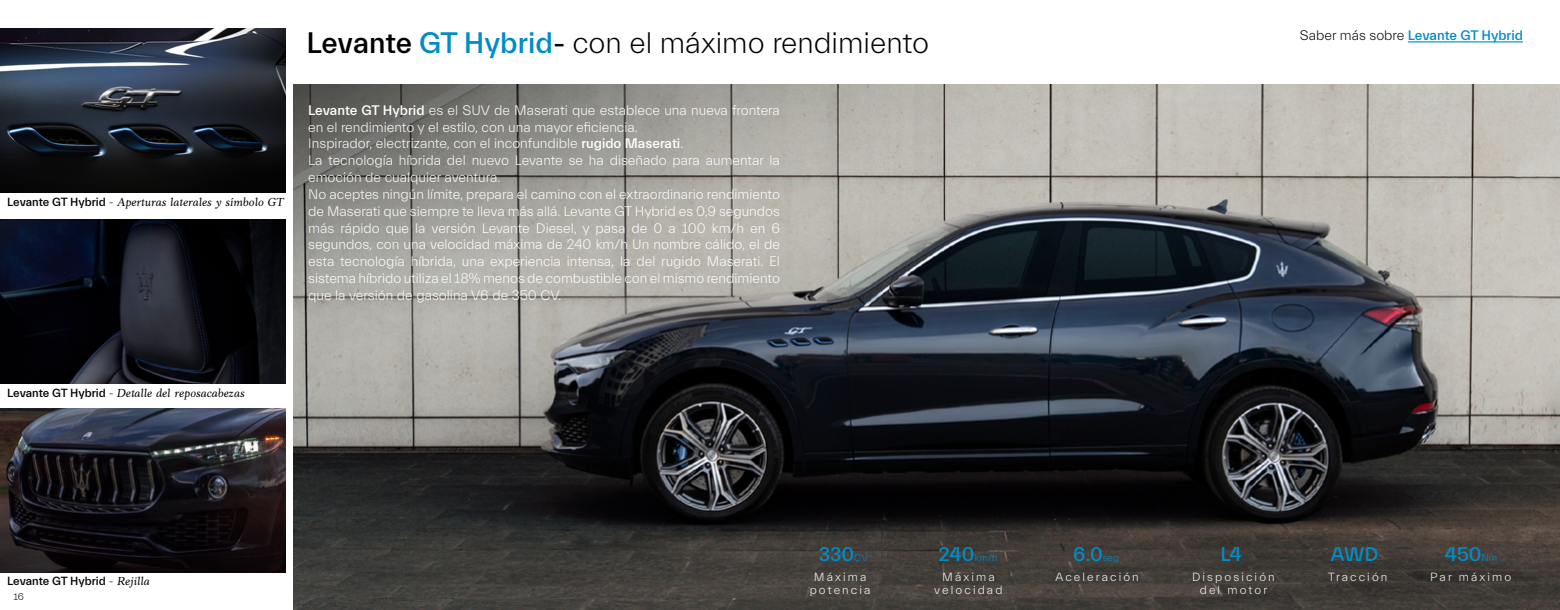
<style>
.page{position:relative;width:1560px;height:610px;background:#fff}
.page>*{position:absolute;margin:0;border:0;box-sizing:border-box;transform-origin:0 0}
.t1{font:300 30px "Everett";color:#000}
.t2{font:500 20px "Everett";color:#028cc6}
.t3{font:300 14px/16.8px "Everett";color:#fff}
.t4{font:500 14px "Everett";color:#028cc6}
.t5{font:italic 12px "Anko";color:#000}
.t6{font:300 12px/13px "Everett";letter-spacing:.175em;color:#fff;text-align:center}
.t7{font:500 12px "Everett";color:#000}
.t8{font:300 10px "Everett";color:#028cc6}
.t9{font:300 10px "Everett";color:#000}
.s1{font-family:"Everett";font-weight:500;font-style:normal}
.s2{font-family:"Everett";font-weight:300;font-style:normal}
.s3{font-weight:500}
.s4{font-weight:500;color:#028cc6}
.s5{font-weight:300;color:#000}
.s6{font-weight:300}
.s7{font-family:"Anko";font-weight:400;font-style:italic}
.s8{font-weight:300;font-size:10px}
.s9{font-weight:500;font-size:20px}
</style>
<div class="page">
<img style="left:294px;top:84px;width:1265px;height:525px">
<img style="left:0;top:28px;width:285px;height:165px">
<img style="left:0;top:219px;width:285px;height:164px">
<hr style="left:1407px;top:41px;width:115px;height:1px;background:#028cc6">
<img style="left:0;top:408px;width:285px;height:164px">
<p class="t5" style="left:7px;top:195px;width:278px"><span class="s1">Levante GT Hybrid</span> <span class="s2">-</span> Aperturas laterales y símbolo GT</p>
<h1 class="t1" style="left:306px;top:27px;width:624px"><span class="s3">Levante</span> <span class="s4">GT Hybrid</span><span class="s3">-</span> con el máximo rendimiento</h1>
<p class="t3" style="left:308px;top:102px;width:473px"><span class="s3">Levante GT Hybrid</span> es el SUV de Maserati que establece una nueva frontera en el rendimiento y el estilo, con una mayor eficiencia.<br>Inspirador, electrizante, con el inconfundible <span class="s3">rugido Maserati</span>.<br>La tecnología híbrida del nuevo Levante se ha diseñado para aumentar la emoción de cualquier aventura.<br>No aceptes ningún límite, prepara el camino con el extraordinario rendimiento de Maserati que siempre te lleva más allá. Levante GT Hybrid es 0,9 segundos más rápido que la versión Levante Diesel, y pasa de 0 a 100 km/h en 6 segundos, con una velocidad máxima de 240 km/h Un nombre cálido, el de esta tecnología híbrida, una experiencia intensa, la del rugido Maserati. El sistema híbrido utiliza el 18% menos de combustible con el mismo rendimiento que la versión de gasolina V6 de 350 CV.</p>
<p class="t5" style="left:7px;top:386px;width:239px"><span class="s1">Levante GT Hybrid</span> <span class="s2">-</span> Detalle del reposacabezas</p>
<p class="t4" style="left:1299px;top:27px;width:224px"><span class="s5">Saber más sobre</span> Levante GT Hybrid</p>
<p class="t7" style="left:7px;top:574px;width:144px">Levante GT Hybrid <span class="s6">-</span> <span class="s7">Rejilla</span></p>
<p class="t9" style="left:13px;top:591px;width:12px">16</p>
<h2 class="t2" style="left:818px;top:542px;width:51px">330<span class="s8">CV</span></h2>
<p class="t8" style="left:938px;top:551px;width:61px"><span class="s9">240</span>km/h</p>
<h2 class="t2" style="left:1073px;top:542px;width:47px">6.0<span class="s8">seg</span></h2>
<h2 class="t2" style="left:1220px;top:542px;width:23px">L4</h2>
<h2 class="t2" style="left:1330px;top:542px;width:49px">AWD</h2>
<h2 class="t2" style="left:1444px;top:542px;width:54px">450<span class="s8">Nm</span></h2>
<p class="t6" style="left:809px;top:570px;width:62px">Máxima potencia</p>
<p class="t6" style="left:942px;top:570px;width:54px">Máxima</p>
<p class="t6" style="left:1055px;top:570px;width:85px">Aceleración</p>
<p class="t6" style="left:1191px;top:570px;width:84px">Disposición del motor</p>
<p class="t6" style="left:1327px;top:570px;width:61px">Tracción</p>
<p class="t6" style="left:1429px;top:570px;width:83px">Par máximo</p>
<p class="t6" style="left:934px;top:583px;width:70px">velocidad</p>
</div>
